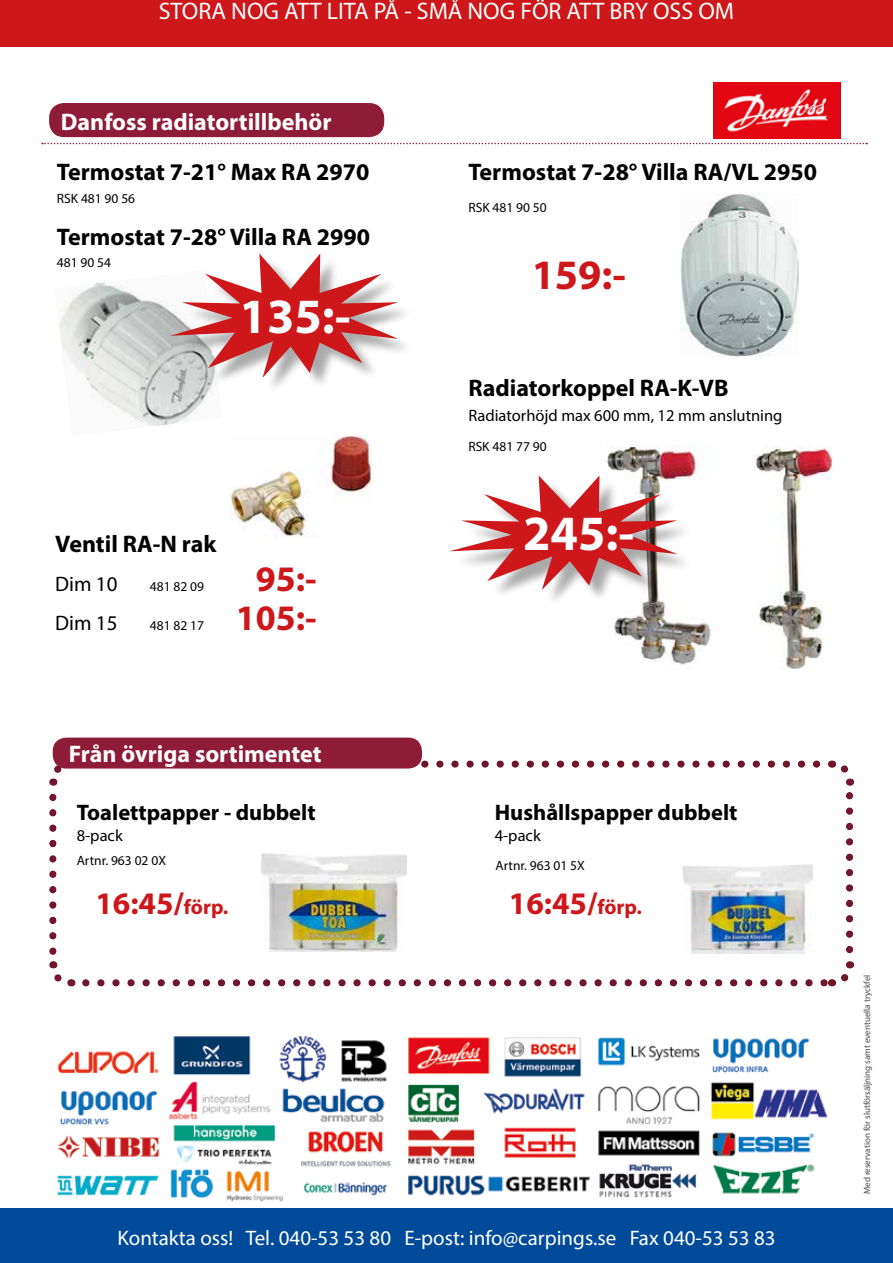
<style>
.page{position:relative;width:893px;height:1263px;background:#fff}
.page>*{position:absolute;margin:0;border:0;box-sizing:border-box;transform-origin:0 0}
.t1{font:700 49.5px "Myriad Pro";color:#fff}
.t2{font:700 42px "Myriad Pro";color:#cd171a}
.t3{font:700 36px "Myriad Pro";color:#cd171a}
.t4{font:700 31.5px "Myriad Pro";color:#cd171a}
.t5{font:700 24px "Myriad Pro";color:#000}
.t6{font:700 24px "Myriad Pro";color:#fff}
.t7{font:24px "Myriad Pro";color:#fff}
.t8{font:700 22.5px "Myriad Pro";color:#000}
.t9{font:21px "Myriad Pro";color:#fff}
.t10{font:21px "Myriad Pro";color:#000}
.t11{font:16.5px "Myriad Pro";color:#000}
.t12{font:13.5px "Myriad Pro";color:#000}
.t13{font:9px "Myriad Pro";color:#4a4a49}
.s1{font-size:21px}
</style>
<div class="page">
<img style="left:231px;top:434px;width:141px;height:104px">
<img style="left:58px;top:282px;width:149px;height:144px">
<div style="left:49px;top:103px;width:335px;height:34px;background:#8e1c39;border-radius:15px"></div>
<svg style="left:42px;top:143px;width:825px;height:1px"></svg>
<img style="left:713px;top:83px;width:128px;height:55px">
<img style="left:680px;top:194px;width:118px;height:162px">
<div style="left:174px;top:257px;width:241px;height:138px;background:#000;opacity:.34"></div>
<svg style="left:170px;top:253px;width:228px;height:125px"></svg>
<img style="left:607px;top:445px;width:225px;height:224px">
<div style="left:454px;top:479px;width:240px;height:128px;background:#000;opacity:.34"></div>
<svg style="left:449px;top:475px;width:228px;height:115px"></svg>
<img style="left:57px;top:1036px;width:771px;height:166px">
<div style="left:49px;top:758px;width:807px;height:230px;background:#000;opacity:.22"></div>
<div style="left:53px;top:738px;width:369px;height:30px;background:#8e1c39;border-radius:14px"></div>
<div style="left:0;top:1208px;width:893px;height:55px;background:#004a9a"></div>
<div style="left:0;top:0;width:893px;height:47px;background:#cd171a"></div>
<p class="t7" style="left:159px;top:-4px;width:577px">STORA NOG ATT LITA PÅ - SMÅ NOG FÖR ATT BRY OSS OM</p>
<p class="t6" style="left:61px;top:106px;width:272px">Danfoss radiatortillbehör</p>
<p class="t5" style="left:57px;top:157px;width:314px">Termostat 7-21° Max RA 2970</p>
<p class="t12" style="left:57px;top:190px;width:80px">RSK 481 90 56</p>
<p class="t5" style="left:57px;top:221px;width:315px">Termostat 7-28° Villa RA 2990</p>
<p class="t12" style="left:57px;top:254px;width:56px">481 90 54</p>
<h1 class="t1" style="left:240px;top:284px;width:113px">135:-</h1>
<p class="t5" style="left:55px;top:528px;width:163px">Ventil RA-N rak</p>
<p class="t10" style="left:55px;top:571px;width:64px">Dim 10</p>
<p class="t12" style="left:150px;top:578px;width:56px">481 82 09</p>
<p class="t10" style="left:55px;top:610px;width:64px">Dim 15</p>
<p class="t12" style="left:150px;top:617px;width:56px">481 82 17</p>
<h3 class="t3" style="left:256px;top:555px;width:62px">95:-</h3>
<h3 class="t3" style="left:236px;top:594px;width:82px">105:-</h3>
<p class="t6" style="left:69px;top:738px;width:254px">Från övriga sortimentet</p>
<p class="t8" style="left:77px;top:798px;width:240px">Toalettpapper - dubbelt</p>
<p class="t11" style="left:77px;top:825px;width:48px">8-pack</p>
<p class="t5" style="left:468px;top:156px;width:350px">Termostat 7-28° Villa RA/VL 2950</p>
<p class="t12" style="left:468px;top:199px;width:80px">RSK 481 90 50</p>
<h2 class="t2" style="left:532px;top:248px;width:96px">159:-</h2>
<p class="t5" style="left:468px;top:372px;width:262px">Radiatorkoppel RA-K-VB</p>
<p class="t11" style="left:468px;top:405px;width:316px">Radiatorhöjd max 600 mm, 12 mm anslutning</p>
<p class="t12" style="left:468px;top:438px;width:80px">RSK 481 77 90</p>
<h1 class="t1" style="left:523px;top:501px;width:113px">245:-</h1>
<p class="t8" style="left:495px;top:798px;width:244px">Hushållspapper dubbelt</p>
<p class="t11" style="left:495px;top:826px;width:48px">4-pack</p>
<p class="t12" style="left:77px;top:852px;width:91px">Artnr. 963 02 0X</p>
<p class="t12" style="left:496px;top:857px;width:91px">Artnr. 963 01 5X</p>
<h3 class="t4" style="left:95px;top:882px;width:134px">16:45/<span class="s1">förp.</span></h3>
<h3 class="t4" style="left:509px;top:882px;width:134px">16:45/<span class="s1">förp.</span></h3>
<p class="t9" style="left:117px;top:1224px;width:660px">Kontakta oss! Tel. 040-53 53 80 E-post: info@carpings.se Fax 040-53 53 83</p>
<p class="t13" style="left:861px;top:1194px;width:221px;rotate:-90deg">Med reservation för slutförsäljning samt eventuella tryckfel</p>
</div>
